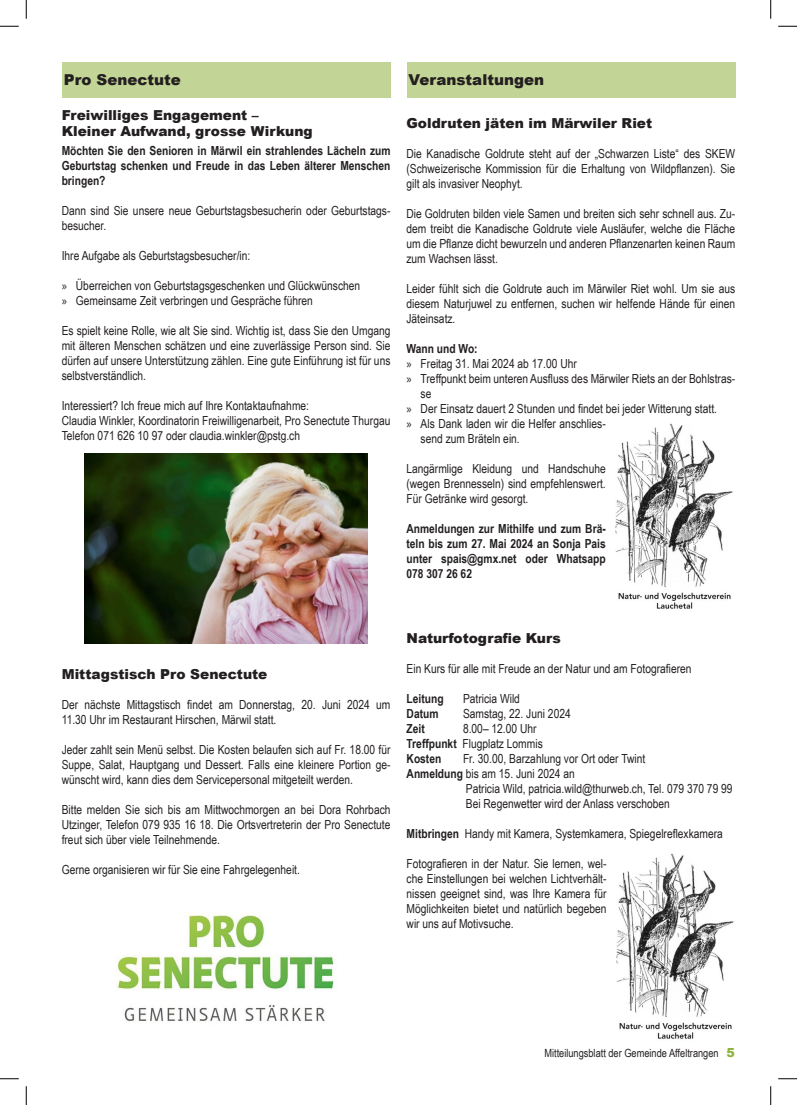
<style>
.page{position:relative;width:797px;height:1105px;background:#fff}
.page>*{position:absolute;margin:0;border:0;box-sizing:border-box;transform-origin:0 0}
.t1{font:900 15px "Arial";color:#231f20}
.t2{font:900 13.75px "Arial";color:#231f20}
.t3{font:12.5px/15px "Arial Narrow";color:#231f20;text-align:justify}
.t4{font:700 12.5px/15px "Arial Narrow";color:#231f20;text-align:justify}
.t5{font:11.25px "Arial Narrow";color:#231f20}
.s1{font-family:"Myriad Pro"}
.s2{font-weight:700}
.s3{font-family:"Arial";font-weight:900;font-size:12.5px;color:#8db33d}
</style>
<div class="page">
<div style="left:407px;top:62px;width:328px;height:35px;background:#c2d496"></div>
<img style="left:116px;top:912px;width:218px;height:110px">
<div style="left:62px;top:62px;width:328px;height:35px;background:#c2d496"></div>
<img style="left:84px;top:454px;width:283px;height:189px">
<img style="left:616px;top:423px;width:117px;height:186px">
<img style="left:616px;top:853px;width:118px;height:186px">
<svg style="left:0;top:25px;width:19px;height:2px"></svg>
<svg style="left:778px;top:25px;width:19px;height:2px"></svg>
<svg style="left:0;top:1078px;width:19px;height:1px"></svg>
<svg style="left:778px;top:1078px;width:19px;height:1px"></svg>
<svg style="left:25px;top:0;width:2px;height:19px"></svg>
<svg style="left:25px;top:1086px;width:2px;height:19px"></svg>
<svg style="left:770px;top:0;width:1px;height:19px"></svg>
<svg style="left:770px;top:1086px;width:1px;height:19px"></svg>
<p class="t1" style="left:64px;top:69px;width:118px">Pro Senectute</p>
<p class="t2" style="left:62px;top:105px;width:199px">Freiwilliges Engagement –</p>
<p class="t2" style="left:62px;top:121px;width:252px">Kleiner Aufwand, grosse Wirkung</p>
<p class="t4" style="left:62px;top:143px;width:330px">Möchten Sie den Senioren in Märwil ein strahlendes Lächeln zum Geburtstag schenken und Freude in das Leben älterer Menschen bringen?</p>
<p class="t3" style="left:62px;top:203px;width:330px">Dann sind Sie unsere neue Geburtstagsbesucherin oder Geburtstags&shy;besucher.</p>
<p class="t3" style="left:62px;top:248px;width:190px">Ihre Aufgabe als Geburtstagsbesucher/in:</p>
<p class="t3" style="left:62px;top:278px;width:300px"><span class="s1">»</span> Überreichen von Geburtstagsgeschenken und Glückwünschen</p>
<p class="t3" style="left:62px;top:293px;width:253px"><span class="s1">»</span> Gemeinsame Zeit verbringen und Gespräche führen</p>
<p class="t3" style="left:62px;top:323px;width:330px">Es spielt keine Rolle, wie alt Sie sind. Wichtig ist, dass Sie den Umgang mit älteren Menschen schätzen und eine zuverlässige Person sind. Sie dürfen auf unsere Unterstützung zählen. Eine gute Einführung ist für uns selbstverständlich.</p>
<p class="t3" style="left:62px;top:398px;width:249px">Interessiert? Ich freue mich auf Ihre Kontaktaufnahme:</p>
<p class="t3" style="left:62px;top:413px;width:330px">Claudia Winkler, Koordinatorin Freiwilligenarbeit, Pro Senectute Thurgau</p>
<p class="t3" style="left:62px;top:428px;width:240px">Telefon 071 626 10 97 oder claudia.winkler@pstg.ch</p>
<p class="t1" style="left:408px;top:69px;width:137px">Veranstaltungen</p>
<p class="t2" style="left:406px;top:113px;width:247px">Goldruten jäten im Märwiler Riet</p>
<p class="t3" style="left:406px;top:145px;width:330px">Die Kanadische Goldrute steht auf der „Schwarzen Liste“ des SKEW (Schweizerische Kommission für die Erhaltung von Wildpflanzen). Sie gilt als invasiver Neophyt.</p>
<p class="t3" style="left:406px;top:205px;width:330px">Die Goldruten bilden viele Samen und breiten sich sehr schnell aus. Zu&shy;dem treibt die Kanadische Goldrute viele Ausläufer, welche die Fläche um die Pflanze dicht bewurzeln und anderen Pflanzenarten keinen Raum zum Wachsen lässt.</p>
<p class="t3" style="left:406px;top:280px;width:330px">Leider fühlt sich die Goldrute auch im Märwiler Riet wohl. Um sie aus diesem Naturjuwel zu entfernen, suchen wir helfende Hände für einen Jäteinsatz.</p>
<p class="t4" style="left:406px;top:340px;width:73px">Wann und Wo:</p>
<p class="t3" style="left:406px;top:355px;width:172px"><span class="s1">»</span> Freitag 31. Mai 2024 ab 17.00 Uhr</p>
<p class="t3" style="left:420px;top:370px;width:316px;text-indent:-14px"><span class="s1">»</span> Treffpunkt beim unteren Ausfluss des Märwiler Riets an der Bohlstras&shy;se</p>
<p class="t3" style="left:406px;top:400px;width:312px"><span class="s1">»</span> Der Einsatz dauert 2 Stunden und findet bei jeder Witterung statt.</p>
<p class="t3" style="left:420px;top:415px;width:187px;text-indent:-14px"><span class="s1">»</span> Als Dank laden wir die Helfer anschlies&shy;send zum Bräteln ein.</p>
<p class="t3" style="left:406px;top:460px;width:201px">Langärmlige Kleidung und Handschuhe (wegen Brennesseln) sind empfehlenswert.<br>Für Getränke wird gesorgt.</p>
<p class="t4" style="left:406px;top:520px;width:201px">Anmeldungen zur Mithilfe und zum Brä&shy;teln bis zum 27. Mai 2024 an Sonja Pais unter spais@gmx.net oder Whatsapp 078 307 26 62</p>
<p class="t2" style="left:62px;top:664px;width:207px">Mittagstisch Pro Senectute</p>
<p class="t3" style="left:62px;top:697px;width:330px">Der nächste Mittagstisch findet am Donnerstag, 20. Juni 2024 um<br>11.30 Uhr im Restaurant Hirschen, Märwil statt.</p>
<p class="t3" style="left:62px;top:742px;width:330px">Jeder zahlt sein Menü selbst. Die Kosten belaufen sich auf Fr. 18.00 für Suppe, Salat, Hauptgang und Dessert. Falls eine kleinere Portion ge&shy;wünscht wird, kann dies dem Servicepersonal mitgeteilt werden.</p>
<p class="t3" style="left:62px;top:802px;width:330px">Bitte melden Sie sich bis am Mittwochmorgen an bei Dora Rohrbach Utzinger, Telefon 079 935 16 18. Die Ortsvertreterin der Pro Senectute freut sich über viele Teilnehmende.</p>
<p class="t3" style="left:62px;top:862px;width:240px">Gerne organisieren wir für Sie eine Fahrgelegenheit.</p>
<p class="t2" style="left:406px;top:628px;width:156px">Naturfotografie Kurs</p>
<p class="t3" style="left:406px;top:660px;width:286px">Ein Kurs für alle mit Freude an der Natur und am Fotografieren</p>
<p class="t4" style="left:406px;top:690px;width:39px">Leitung</p>
<p class="t3" style="left:463px;top:690px;width:58px">Patricia Wild</p>
<p class="t4" style="left:406px;top:705px;width:33px">Datum</p>
<p class="t3" style="left:463px;top:705px;width:109px">Samstag, 22. Juni 2024</p>
<p class="t4" style="left:406px;top:720px;width:20px">Zeit</p>
<p class="t3" style="left:463px;top:720px;width:75px">8.00– 12.00 Uhr</p>
<p class="t3" style="left:406px;top:735px;width:138px"><span class="s2">Treffpunkt</span> Flugplatz Lommis</p>
<p class="t4" style="left:406px;top:750px;width:36px">Kosten</p>
<p class="t3" style="left:463px;top:750px;width:184px">Fr. 30.00, Barzahlung vor Ort oder Twint</p>
<p class="t3" style="left:406px;top:765px;width:170px"><span class="s2">Anmeldung</span> bis am 15. Juni 2024 an</p>
<p class="t3" style="left:466px;top:780px;width:268px">Patricia Wild, patricia.wild@thurweb.ch, Tel. 079 370 79 99</p>
<p class="t3" style="left:466px;top:795px;width:205px">Bei Regenwetter wird der Anlass verschoben</p>
<p class="t3" style="left:406px;top:825px;width:318px"><span class="s2">Mitbringen</span> Handy mit Kamera, Systemkamera, Spiegelreflexkamera</p>
<p class="t3" style="left:406px;top:855px;width:201px">Fotografieren in der Natur. Sie lernen, wel&shy;che Einstellungen bei welchen Lichtverhält&shy;nissen geeignet sind, was Ihre Kamera für Möglichkeiten bietet und natürlich begeben wir uns auf Motivsuche.</p>
<p class="t5" style="left:544px;top:1044px;width:192px">Mitteilungsblatt der Gemeinde Affeltrangen <span class="s3">5</span></p>
</div>
